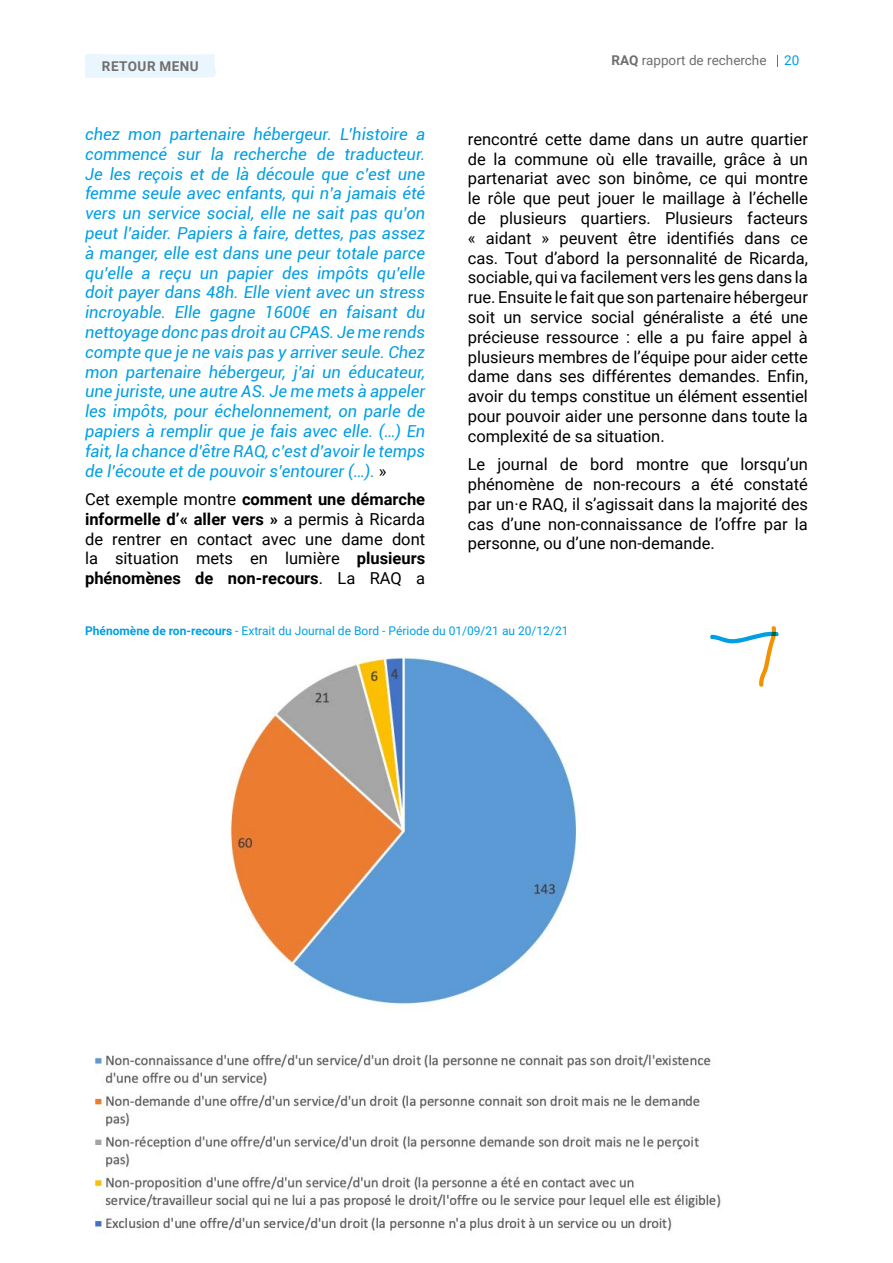
<style>
.page{position:relative;width:893px;height:1263px;background:#fff}
.page>*{position:absolute;margin:0;border:0;box-sizing:border-box;transform-origin:0 0}
.t1{font:16.5px/19.8px "Roboto";color:#000;text-align:justify}
.t2{font:italic 16.5px/19.8px "Roboto";color:#009fe3;text-align:justify}
.t3{font:13.5px "Roboto";color:#706f6f}
.t4{font:700 13.5px "Roboto";letter-spacing:.035em;color:#706f6f}
.t5{font:13.5px "Roboto";color:#009fe3}
.t6{font:12px "Roboto";color:#009fe3}
.s1{font-weight:700}
.s2{font-style:normal;color:#000}
</style>
<div class="page">
<div style="left:85px;top:54px;width:131px;height:24px;background:#eaf6fe"></div>
<svg style="left:777px;top:55px;width:1px;height:12px"></svg>
<img style="left:94px;top:656px;width:627px;height:575px">
<svg style="left:709px;top:626px;width:70px;height:61px"></svg>
<p class="t4" style="left:102px;top:57px;width:98px">RETOUR MENU</p>
<p class="t3" style="left:611px;top:51px;width:157px"><span class="s1">RAQ</span> rapport de recherche</p>
<p class="t5" style="left:784px;top:51px;width:17px">20</p>
<p class="t2" style="left:85px;top:124px;width:342px">chez mon partenaire hébergeur. L’histoire a commencé sur la recherche de traducteur.<br>Je les reçois et de là découle que c’est une femme seule avec enfants, qui n’a jamais été vers un service social, elle ne sait pas qu’on peut l’aider. Papiers à faire, dettes, pas assez à manger, elle est dans une peur totale parce qu’elle a reçu un papier des impôts qu’elle doit payer dans 48h. Elle vient avec un stress incroyable. Elle gagne 1600€ en faisant du nettoyage donc pas droit au CPAS. Je me rends compte que je ne vais pas y arriver seule. Chez mon partenaire hébergeur, j’ai un éducateur, une juriste, une autre AS. Je me mets à appeler les impôts, pour échelonnement, on parle de papiers à remplir que je fais avec elle. (…) En fait, la chance d’être RAQ, c’est d’avoir le temps de l’écoute et de pouvoir s’entourer (…). <span class="s2">»</span></p>
<p class="t1" style="left:85px;top:488px;width:342px">Cet exemple montre <span class="s1">comment une démarche informelle d’« aller vers »</span> a permis à Ricarda de rentrer en contact avec une dame dont la situation mets en lumière <span class="s1">plusieurs phénomènes de non-recours</span>. La RAQ a</p>
<p class="t1" style="left:468px;top:128px;width:342px">rencontré cette dame dans un autre quartier de la commune où elle travaille, grâce à un partenariat avec son binôme, ce qui montre le rôle que peut jouer le maillage à l’échelle de plusieurs quartiers. Plusieurs facteurs « aidant » peuvent être identifiés dans ce cas. Tout d’abord la personnalité de Ricarda, sociable, qui va facilement vers les gens dans la rue. Ensuite le fait que son partenaire hébergeur soit un service social généraliste a été une précieuse ressource : elle a pu faire appel à plusieurs membres de l’équipe pour aider cette dame dans ses différentes demandes. Enfin, avoir du temps constitue un élément essentiel pour pouvoir aider une personne dans toute la complexité de sa situation.</p>
<p class="t1" style="left:468px;top:454px;width:342px">Le journal de bord montre que lorsqu’un phénomène de non-recours a été constaté par un·e RAQ, il s’agissait dans la majorité des cas d’une non-connaissance de l’offre par la personne, ou d’une non-demande.</p>
<p class="t6" style="left:85px;top:623px;width:485px"><span class="s1">Phénomène de ron-recours</span> - Extrait du Journal de Bord - Période du 01/09/21 au 20/12/21</p>
</div>
